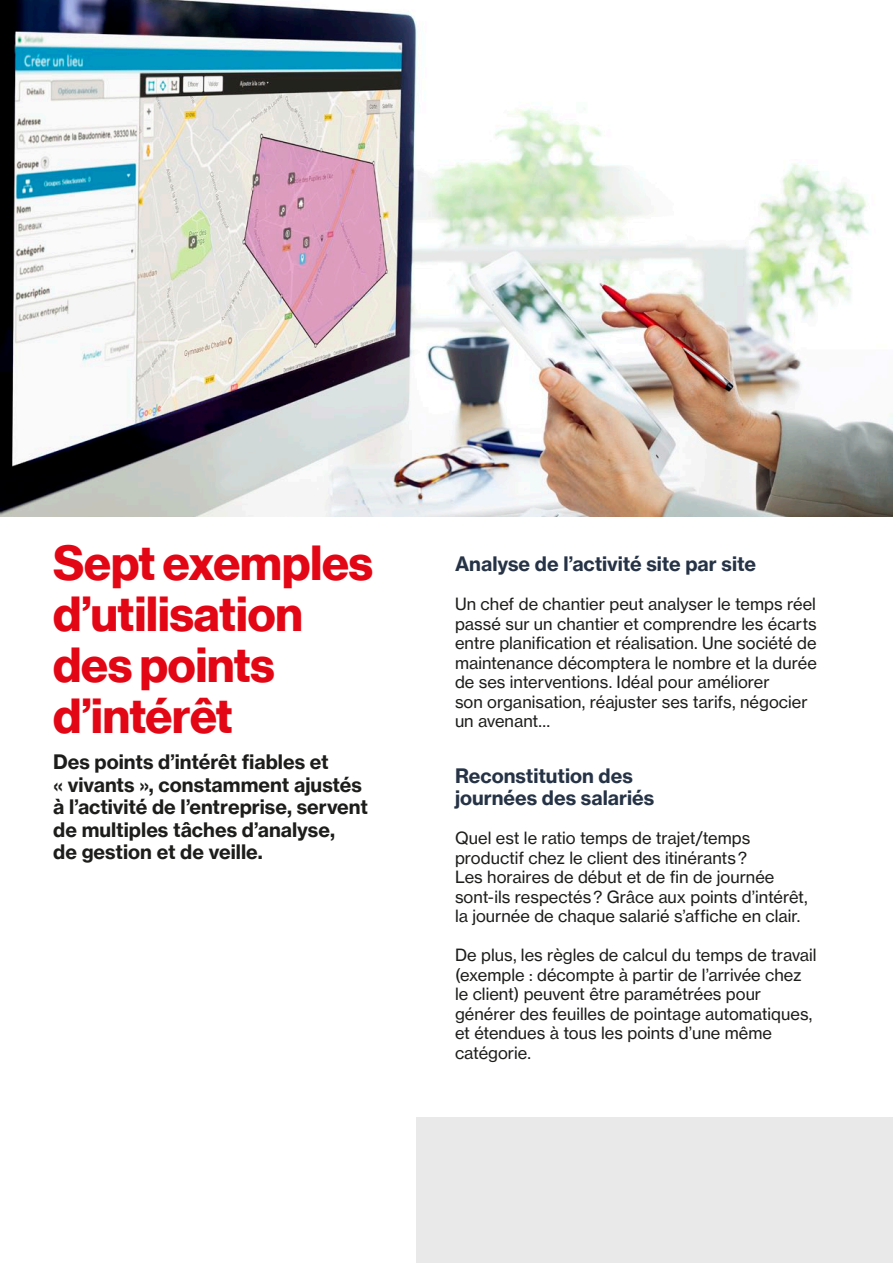
<style>
.page{position:relative;width:893px;height:1263px;background:#fff}
.page>*{position:absolute;margin:0;border:0;box-sizing:border-box;transform-origin:0 0}
.t1{font:700 48px/51px "N Haas Grotesk DSW02";color:#e30614}
.t2{font:19.5px/22.5px "N Haas Grotesk TXW02 75 Bd";color:#1d1d1b}
.t3{font:19.5px/22.5px "N Haas Grotesk TXW02 75 Bd";color:#263346}
.t4{font:16.5px/19.5px "N Haas Grotesk TXW02 55 Rg";color:#1d1d1b}
</style>
<div class="page">
<img style="left:0;top:0;width:893px;height:516px">
<div style="left:417px;top:1117px;width:476px;height:146px;background:#e9e9e9"></div>
<h1 class="t1" style="left:53px;top:539px;width:321px">Sept exemples d’utilisation des points d’intérêt</h1>
<p class="t2" style="left:53px;top:751px;width:316px">Des points d’intérêt fiables et<br>« vivants », constamment ajustés à l’activité de l’entreprise, servent de multiples tâches d’analyse,<br>de gestion et de veille.</p>
<p class="t3" style="left:455px;top:553px;width:302px">Analyse de l’activité site par site</p>
<p class="t4" style="left:455px;top:594px;width:363px">Un chef de chantier peut analyser le temps réel passé sur un chantier et comprendre les écarts entre planification et réalisation. Une société de maintenance décomptera le nombre et la durée de ses interventions. Idéal pour améliorer<br>son organisation, réajuster ses tarifs, négocier un avenant…</p>
<p class="t3" style="left:455px;top:764px;width:201px">Reconstitution des journées des salariés</p>
<p class="t4" style="left:455px;top:828px;width:354px">Quel est le ratio temps de trajet/temps productif chez le client des itinérants?<br>Les horaires de début et de fin de journée sont-ils respectés? Grâce aux points d’intérêt, la journée de chaque salarié s’affiche en clair.</p>
<p class="t4" style="left:455px;top:945px;width:363px">De plus, les règles de calcul du temps de travail (exemple : décompte à partir de l’arrivée chez le client) peuvent être paramétrées pour générer des feuilles de pointage automatiques, et étendues à tous les points d’une même catégorie.</p>
</div>
